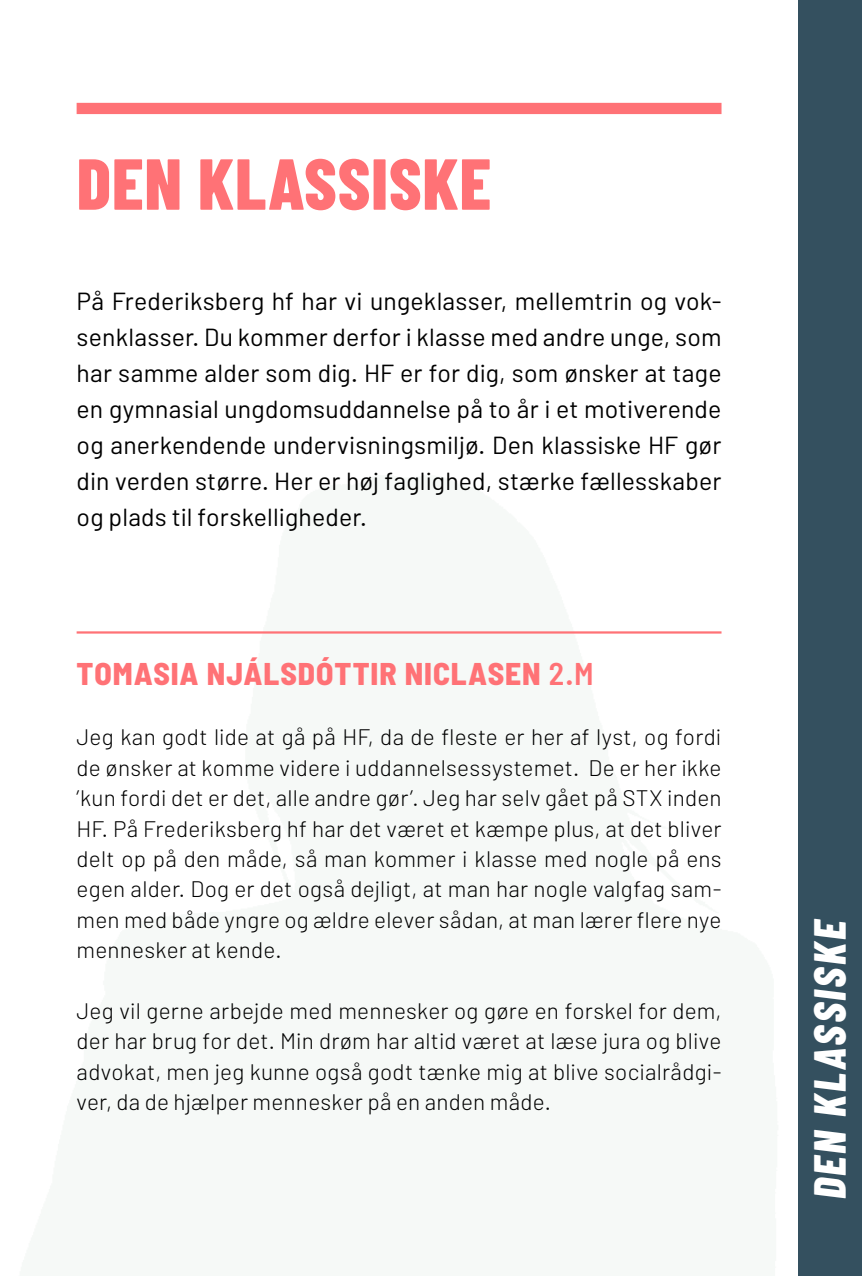
<style>
.page{position:relative;width:862px;height:1276px;background:#fff}
.page>*{position:absolute;margin:0;border:0;box-sizing:border-box;transform-origin:0 0}
.Rubrik{font:800 72px "Barlow Condensed";letter-spacing:.01em;color:#ff7276}
.Vertikale_bånd{font:italic 800 45px "Barlow Condensed";color:#fff}
.Navn{font:800 semi-condensed 31.5px "Barlow";letter-spacing:.03em;color:#ff7276}
.Manchet{font:24.75px/36px "Barlow";letter-spacing:.005em;color:#000;text-align:justify}
.Brød{font:300 22.5px/30.4px "Barlow";letter-spacing:.01em;color:#000;text-align:justify}
.s1{font-weight:600}
</style>
<div class="page">
<div style="left:797px;top:0;width:64px;height:1276px;background:#34505f"></div>
<hr style="left:77px;top:631px;width:644px;height:2px;background:#ff7276">
<div style="left:77px;top:103px;width:644px;height:11px;background:#ff7276"></div>
<p class="Rubrik" style="left:77px;top:139px;width:416px">DEN KLASSISKE</p>
<p class="Manchet" style="left:77px;top:282px;width:646px">På Frederiksberg hf har vi ungeklasser, mellemtrin og vok&shy;senklasser. Du kommer derfor i klasse med andre unge, som har samme alder som dig. HF er for dig, som ønsker at tage en gymnasial ungdomsuddannelse på to år i et motiverende og anerkendende undervisningsmiljø. Den klassiske HF gør din verden større. Her er høj faglighed, stærke fællesskaber og plads til forskelligheder.</p>
<p class="Navn" style="left:77px;top:654px;width:518px">TOMASIA NJÁLSDÓTTIR NICLASEN <span class="s1">2.M</span></p>
<p class="Brød" style="left:77px;top:721px;width:646px">Jeg kan godt lide at gå på HF, da de fleste er her af lyst, og fordi de ønsker at komme videre i uddannelsessystemet. De er her ikke ’kun fordi det er det, alle andre gør’. Jeg har selv gået på STX inden HF. På Frederiksberg hf har det været et kæmpe plus, at det bliver delt op på den måde, så man kommer i klasse med nogle på ens egen alder. Dog er det også dejligt, at man har nogle valgfag sam&shy;men med både yngre og ældre elever sådan, at man lærer flere nye mennesker at kende.</p>
<p class="Brød" style="left:77px;top:995px;width:646px">Jeg vil gerne arbejde med mennesker og gøre en forskel for dem, der har brug for det. Min drøm har altid været at læse jura og blive advokat, men jeg kunne også godt tænke mig at blive socialrådgi&shy;ver, da de hjælper mennesker på en anden måde.</p>
<p class="Vertikale_bånd" style="left:801px;top:1199px;width:282px;rotate:-90deg">DEN KLASSISKE</p>
</div>
